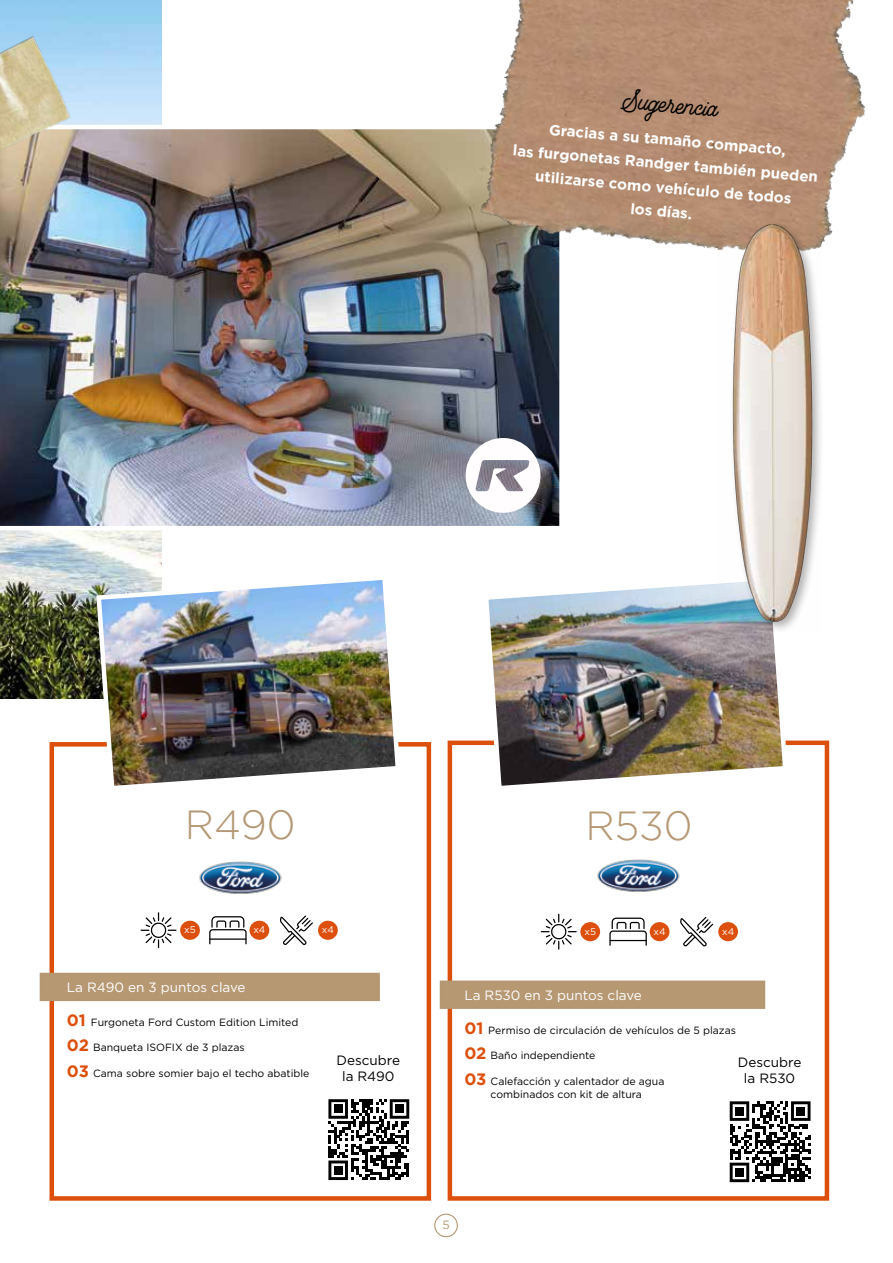
<style>
.page{position:relative;width:893px;height:1263px;background:#fff}
.page>*{position:absolute;margin:0;border:0;box-sizing:border-box;transform-origin:0 0}
.t1{font:300 40.5px "Gotham";color:#b69873}
.t2{font:300 40.5px "Gotham";color:#b49876}
.t3{font:24px "Mountecarlo";color:#000}
.t4{font:700 15px/24px "Gotham";color:#fff;text-align:center}
.t5{font:13.5px "Gotham";color:#fff}
.t6{font:13.5px/16.2px "Gotham";color:#000;text-align:center}
.t7{font:12px "Gotham";color:#b69873}
.t8{font:10.5px/13.5px "Gotham";color:#000;text-align:center}
.t9{font:9.75px "Gotham";color:#fff}
.s1{font-weight:700;font-size:16.5px;color:#dd4f0c}
</style>
<div class="page">
<div style="left:434px;top:1213px;width:24px;height:24px;border:1px solid #b69773;border-radius:50%"></div>
<div style="left:448px;top:740px;width:381px;height:461px;border:4px solid #dd4f0c"></div>
<div style="left:440px;top:980px;width:325px;height:29px;background:#b69873;border:2px solid #b69773"></div>
<img style="left:0;top:0;width:162px;height:698px">
<img style="left:0;top:125px;width:560px;height:405px">
<svg style="left:680px;top:917px;width:33px;height:29px"></svg>
<svg style="left:609px;top:917px;width:38px;height:29px"></svg>
<hr style="left:610px;top:940px;width:37px;height:1px;background:#000">
<svg style="left:541px;top:914px;width:36px;height:36px"></svg>
<div style="left:580px;top:922px;width:20px;height:19px;background:#dd4f0c;border-radius:50%"></div>
<div style="left:650px;top:922px;width:19px;height:19px;background:#dd4f0c;border-radius:50%"></div>
<div style="left:718px;top:922px;width:20px;height:19px;background:#dd4f0c;border-radius:50%"></div>
<svg style="left:730px;top:1101px;width:80px;height:81px"></svg>
<div style="left:735px;top:1107px;width:9px;height:8px;background:#000"></div>
<div style="left:797px;top:1107px;width:8px;height:8px;background:#000"></div>
<div style="left:735px;top:1168px;width:9px;height:8px;background:#000"></div>
<img style="left:467px;top:0;width:398px;height:266px">
<img style="left:597px;top:859px;width:83px;height:33px">
<img style="left:0;top:24px;width:106px;height:213px">
<img style="left:481px;top:584px;width:309px;height:202px">
<div style="left:50px;top:742px;width:381px;height:459px;border:4px solid #dd4f0c"></div>
<div style="left:40px;top:973px;width:340px;height:28px;background:#b69873"></div>
<svg style="left:328px;top:1099px;width:81px;height:81px"></svg>
<div style="left:334px;top:1105px;width:8px;height:8px;background:#000"></div>
<div style="left:395px;top:1105px;width:9px;height:8px;background:#000"></div>
<div style="left:334px;top:1166px;width:8px;height:8px;background:#000"></div>
<svg style="left:280px;top:915px;width:33px;height:30px"></svg>
<svg style="left:209px;top:916px;width:38px;height:28px"></svg>
<hr style="left:209px;top:938px;width:37px;height:2px;background:#000">
<svg style="left:141px;top:912px;width:35px;height:36px"></svg>
<div style="left:180px;top:921px;width:20px;height:19px;background:#dd4f0c;border-radius:50%"></div>
<div style="left:250px;top:921px;width:19px;height:19px;background:#dd4f0c;border-radius:50%"></div>
<div style="left:318px;top:921px;width:20px;height:19px;background:#dd4f0c;border-radius:50%"></div>
<img style="left:199px;top:861px;width:83px;height:33px">
<img style="left:94px;top:573px;width:309px;height:213px">
<div style="left:729px;top:221px;width:95px;height:412px;background:#000;opacity:.3"></div>
<img style="left:716px;top:224px;width:105px;height:409px">
<svg style="left:466px;top:438px;width:74px;height:75px"></svg>
<h2 class="t3" style="left:623px;top:82px;width:100px;rotate:5deg">Sugerencia</h2>
<h3 class="t4" style="left:516px;top:114px;width:308px;rotate:5deg">Gracias a su tamaño compacto,<br>las furgonetas Randger también pueden utilizarse como vehículo de todos<br>los días.</h3>
<h1 class="t2" style="left:185px;top:803px;width:112px">R490</h1>
<h1 class="t1" style="left:586px;top:803px;width:109px">R530</h1>
<p class="t9" style="left:184px;top:924px;width:13px">x5</p>
<p class="t9" style="left:253px;top:924px;width:14px">x4</p>
<p class="t9" style="left:322px;top:924px;width:14px">x4</p>
<p class="t9" style="left:584px;top:925px;width:13px">x5</p>
<p class="t9" style="left:654px;top:925px;width:14px">x4</p>
<p class="t9" style="left:722px;top:925px;width:14px">x4</p>
<p class="t5" style="left:67px;top:978px;width:180px">La R490 en 3 puntos clave</p>
<p class="t8" style="left:67px;top:1015px;width:233px"><span class="s1">01</span> Furgoneta Ford Custom Edition Limited</p>
<p class="t8" style="left:67px;top:1040px;width:179px"><span class="s1">02</span> Banqueta ISOFIX de 3 plazas</p>
<p class="t8" style="left:67px;top:1066px;width:244px"><span class="s1">03</span> Cama sobre somier bajo el techo abatible</p>
<p class="t6" style="left:337px;top:1051px;width:65px">Descubre la R490</p>
<p class="t5" style="left:464px;top:986px;width:179px">La R530 en 3 puntos clave</p>
<p class="t8" style="left:464px;top:1023px;width:273px"><span class="s1">01</span> Permiso de circulación de vehículos de 5 plazas</p>
<p class="t8" style="left:464px;top:1048px;width:133px"><span class="s1">02</span> Baño independiente</p>
<p class="t8" style="left:464px;top:1074px;width:202px"><span class="s1">03</span> Calefacción y calentador de agua combinados con kit de altura</p>
<p class="t6" style="left:738px;top:1054px;width:65px">Descubre la R530</p>
<p class="t7" style="left:443px;top:1217px;width:9px">5</p>
</div>
